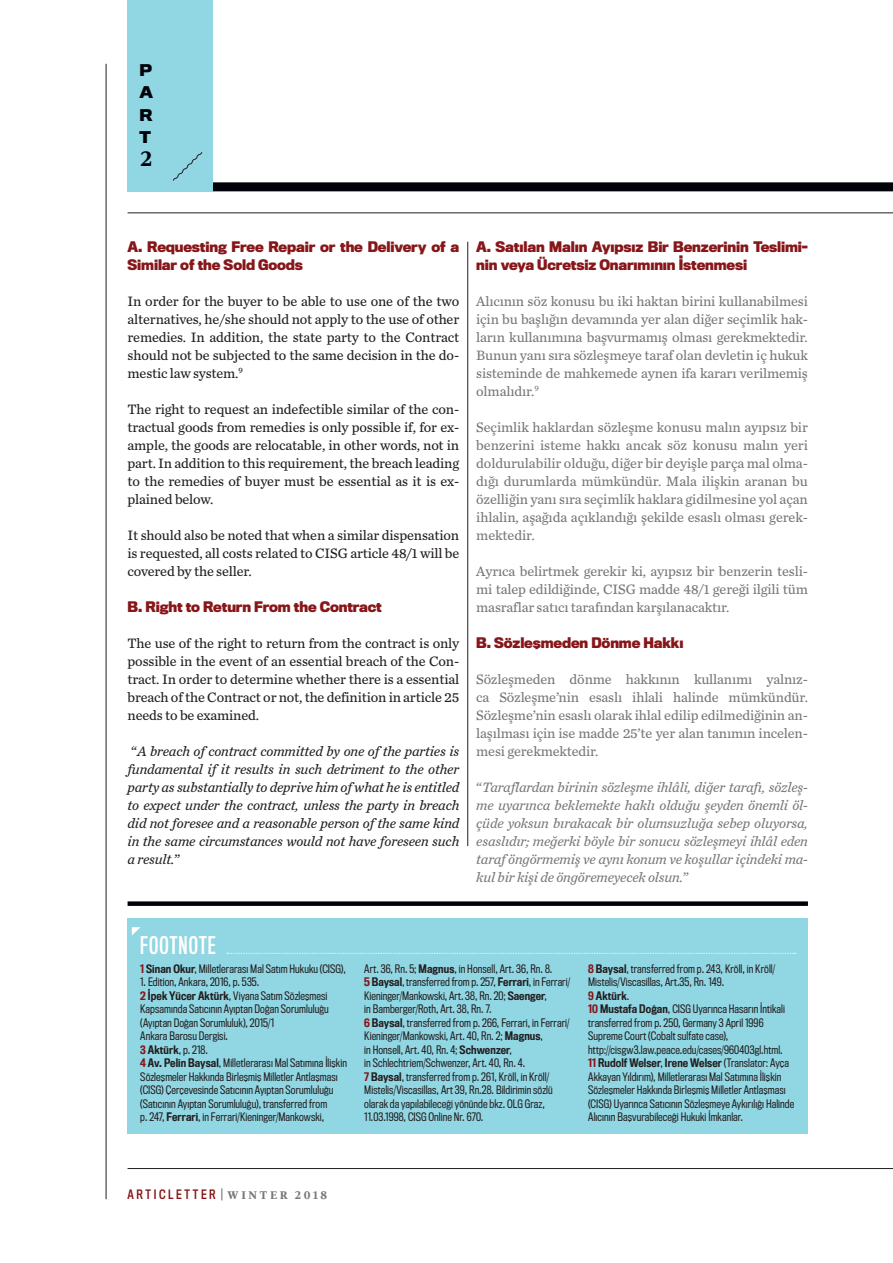
<style>
.page{position:relative;width:893px;height:1263px;background:#fff}
.page>*{position:absolute;margin:0;border:0;box-sizing:border-box;transform-origin:0 0}
.t1{font:22.5px "Titling Gothic FB Comp Standard";letter-spacing:.05em;color:#fff}
.t2{font:900 22.5px "Whitman Display";color:#010209}
.t3{font:700 15px/22.5px "Titling Gothic FB Normal";color:#010209;text-align:justify}
.t4{font:14.25px/18px "Chronicle Text G3";letter-spacing:-.01em;color:#76787b;text-align:justify}
.t5{font:14.25px/18px "Chronicle Text G3";letter-spacing:-.01em;color:#231f20;text-align:justify}
.t6{font:italic 14.25px/18px "Chronicle Text G3";letter-spacing:-.01em;color:#231f20;text-align:justify}
.t7{font:italic 14.25px/18px "Chronicle Text G3";letter-spacing:-.01em;color:#76787b;text-align:justify}
.t8{font:700 13.5px/18px "Titling Gothic FB Narrow";letter-spacing:-.01em;color:#871619}
.t9{font:12px "Titling Gothic FB Cond Standard";letter-spacing:.215em;color:#871619}
.t10{font:10.8px/13.5px "Titling Gothic FB Cond";letter-spacing:.01em;color:#231f20}
.t11{font:500 10.8px "Titling Gothic FB Cond";letter-spacing:.01em;color:#231f20}
.s1{font-style:normal}
.s2{font-weight:500;color:#871619}
.s3{font-weight:500}
.s4{color:#871619}
.s5{font-weight:400}
.s6{color:#76787b}
.s7{font-family:"Whitman Display";font-weight:900;color:#76787b}
</style>
<div class="page">
<div style="left:186px;top:182px;width:707px;height:9px;background:#010209"></div>
<hr style="left:106px;top:64px;width:1px;height:1135px;background:#231f20">
<hr style="left:128px;top:213px;width:765px;height:1px;background:#231f20">
<div style="left:128px;top:0;width:85px;height:191px;background:#91d6e3"></div>
<hr style="left:128px;top:1168px;width:765px;height:1px;background:#231f20">
<svg style="left:173px;top:152px;width:29px;height:29px"></svg>
<hr style="left:467px;top:242px;width:1px;height:604px;background:#231f20">
<div style="left:128px;top:919px;width:680px;height:215px;background:#91d6e3"></div>
<div style="left:128px;top:901px;width:680px;height:5px;background:#010209"></div>
<svg style="left:227px;top:953px;width:569px;height:1px"></svg>
<svg style="left:132px;top:927px;width:8px;height:9px"></svg>
<p class="t3" style="left:139px;top:58px;width:15px">P A R T</p>
<p class="t2" style="left:141px;top:145px;width:13px">2</p>
<p class="t8" style="left:128px;top:237px;width:333px">A. Requesting Free Repair or the Delivery of a<br>Similar of the Sold Goods</p>
<p class="t5" style="left:128px;top:291px;width:333px">In order for the buyer to be able to use one of the two alternatives, he/she should not apply to the use of other remedies. In addition, the state party to the Contract should not be subjected to the same decision in the do&shy;mestic law system.<sup>9</sup></p>
<p class="t5" style="left:128px;top:399px;width:333px">The right to request an indefectible similar of the con&shy;tractual goods from remedies is only possible if, for ex&shy;ample, the goods are relocatable, in other words, not in part. In addition to this requirement, the breach leading to the remedies of buyer must be essential as it is ex&shy;plained below.</p>
<p class="t5" style="left:128px;top:525px;width:333px">It should also be noted that when a similar dispensation is requested, all costs related to CISG article 48/1 will be covered by the seller.</p>
<p class="t8" style="left:128px;top:597px;width:256px">B. Right to Return From the Contract</p>
<p class="t5" style="left:128px;top:633px;width:333px">The use of the right to return from the contract is only possible in the event of an essential breach of the Con&shy;tract. In order to determine whether there is a essential breach of the Contract or not, the definition in article 25 needs to be examined.</p>
<p class="t6" style="left:128px;top:741px;width:333px"><span class="s1">“</span>A breach of contract committed by one of the parties is fundamental if it results in such detriment to the other party as substantially to deprive him of what he is entitled to expect under the contract, unless the party in breach did not foresee and a reasonable person of the same kind in the same circumstances would not have foreseen such a result.<span class="s1">”</span></p>
<p class="t8" style="left:476px;top:237px;width:333px">A. Satılan Malın Ayıpsız Bir Benzerinin Teslimi&shy;nin veya Ücretsiz Onarımının İstenmesi</p>
<p class="t4" style="left:476px;top:291px;width:333px">Alıcının söz konusu bu iki haktan birini kullanabilmesi için bu başlığın devamında yer alan diğer seçimlik hak&shy;ların kullanımına başvurmamış olması gerekmektedir.<br>Bunun yanı sıra sözleşmeye taraf olan devletin iç hukuk sisteminde de mahkemede aynen ifa kararı verilmemiş olmalıdır.<sup>9</sup></p>
<p class="t4" style="left:476px;top:417px;width:333px">Seçimlik haklardan sözleşme konusu malın ayıpsız bir benzerini isteme hakkı ancak söz konusu malın yeri doldurulabilir olduğu, diğer bir deyişle parça mal olma&shy;dığı durumlarda mümkündür. Mala ilişkin aranan bu özelliğin yanı sıra seçimlik haklara gidilmesine yol açan ihlalin, aşağıda açıklandığı şekilde esaslı olması gerek&shy;mektedir.</p>
<p class="t4" style="left:476px;top:561px;width:333px">Ayrıca belirtmek gerekir ki, ayıpsız bir benzerin tesli&shy;mi talep edildiğinde, CISG madde 48/1 gereği ilgili tüm masraflar satıcı tarafından karşılanacaktır.</p>
<p class="t8" style="left:476px;top:633px;width:209px">B. Sözleşmeden Dönme Hakkı</p>
<p class="t4" style="left:476px;top:669px;width:333px">Sözleşmeden dönme hakkının kullanımı yalnız&shy;ca Sözleşme’nin esaslı ihlali halinde mümkündür.<br>Sözleşme’nin esaslı olarak ihlal edilip edilmediğinin an&shy;laşılması için ise madde 25’te yer alan tanımın incelen&shy;mesi gerekmektedir.</p>
<p class="t7" style="left:476px;top:777px;width:333px"><span class="s1">“</span>Taraflardan birinin sözleşme ihlâli, diğer tarafı, sözleş&shy;me uyarınca beklemekte haklı olduğu şeyden önemli öl&shy;çüde yoksun bırakacak bir olumsuzluğa sebep oluyorsa, esaslıdır; meğerki böyle bir sonucu sözleşmeyi ihlâl eden taraf öngörmemiş ve aynı konum ve koşullar içindeki ma&shy;kul bir kişi de öngöremeyecek olsun.<span class="s1">”</span></p>
<p class="t1" style="left:140px;top:931px;width:77px">FOOTNOTE</p>
<p class="t10" style="left:140px;top:962px;width:207px"><span class="s2">1</span> <span class="s3">Sinan Okur</span>, Milletlerarası Mal Satım Hukuku (CISG),</p>
<p class="t10" style="left:140px;top:975px;width:120px">1. Edition, Ankara, 2016, p. 535.</p>
<p class="t10" style="left:140px;top:989px;width:190px"><span class="s2">2</span> <span class="s3">İpek Yücer Aktürk</span>, Viyana Satım Sözleşmesi Kapsamında Satıcının Ayıptan Doğan Sorumluluğu (Ayıptan Doğan Sorumluluk), 2015/1<br>Ankara Barosu Dergisi.</p>
<p class="t10" style="left:140px;top:1043px;width:69px"><span class="s2">3</span> <span class="s3">Aktürk</span>, p. 218.</p>
<p class="t10" style="left:140px;top:1056px;width:208px"><span class="s2">4</span> <span class="s3">Av. Pelin Baysal</span>, Milletlerarası Mal Satımına İlişkin Sözleşmeler Hakkında Birleşmiş Milletler Antlaşması (CISG) Çerçevesinde Satıcının Ayıptan Sorumluluğu (Satıcının Ayıptan Sorumluluğu), transferred from<br>p. 247, <span class="s3">Ferrari</span>, in Ferrari/Kieninger/Mankowski,</p>
<p class="t10" style="left:364px;top:962px;width:190px">Art. 36, Rn. 5; <span class="s3">Magnus</span>, in Honsell, Art. 36, Rn. 8.</p>
<p class="t10" style="left:364px;top:975px;width:207px"><span class="s2">5</span> <span class="s3">Baysal</span>, transferred from p. 257, <span class="s3">Ferrari</span>, in Ferrari/<br>Kieninger/Mankowski, Art. 38, Rn. 20; <span class="s3">Saenger</span>,<br>in Bamberger/Roth, Art. 38, Rn. 7.</p>
<p class="t10" style="left:364px;top:1016px;width:207px"><span class="s2">6</span> <span class="s3">Baysal</span>, transferred from p. 266, Ferrari, in Ferrari/ Kieninger/Mankowski, Art. 40, Rn. 2; <span class="s3">Magnus</span>,<br>in Honsell, Art. 40, Rn. 4; <span class="s3">Schwenzer</span>,<br>in Schlechtriem/Schwenzer, Art. 40, Rn. 4.</p>
<p class="t10" style="left:364px;top:1070px;width:190px"><span class="s2">7</span> <span class="s3">Baysal</span>, transferred from p. 261, Kröll, in Kröll/ Mistelis/Viscasillas, Art 39, Rn.28. Bildirimin sözlü olarak da yapılabileceği yönünde bkz. OLG Graz, 11.03.1998, CISG Online Nr. 670.</p>
<p class="t10" style="left:588px;top:962px;width:189px"><span class="s2">8</span> <span class="s3">Baysal</span>, transferred from p. 243, Kröll, in Kröll/<br>Mistelis/Viscasillas, Art.35, Rn. 149.</p>
<p class="t11" style="left:588px;top:989px;width:42px"><span class="s4">9</span> Aktürk<span class="s5">.</span></p>
<p class="t10" style="left:588px;top:1002px;width:198px"><span class="s2">10</span> <span class="s3">Mustafa Doğan</span>, CISG Uyarınca Hasarın İntikali transferred from p. 250, Germany 3 April 1996<br>Supreme Court (Cobalt sulfate case), http://cisgw3.law.peace.edu/cases/960403gl.html.</p>
<p class="t10" style="left:588px;top:1056px;width:208px"><span class="s2">11</span> <span class="s3">Rudolf Welser</span>, <span class="s3">Irene Welser</span> (Translator: Ayça Akkayan Yıldırım), Milletlerarası Mal Satımına İlişkin Sözleşmeler Hakkında Birleşmiş Milletler Antlaşması (CISG) Uyarınca Satıcının Sözleşmeye Aykırılığı Halinde Alıcının Başvurabileceği Hukuki İmkanlar.</p>
<p class="t9" style="left:128px;top:1187px;width:201px">ARTICLETTER <span class="s6">|</span> <span class="s7">WINTER 2018</span></p>
</div>
